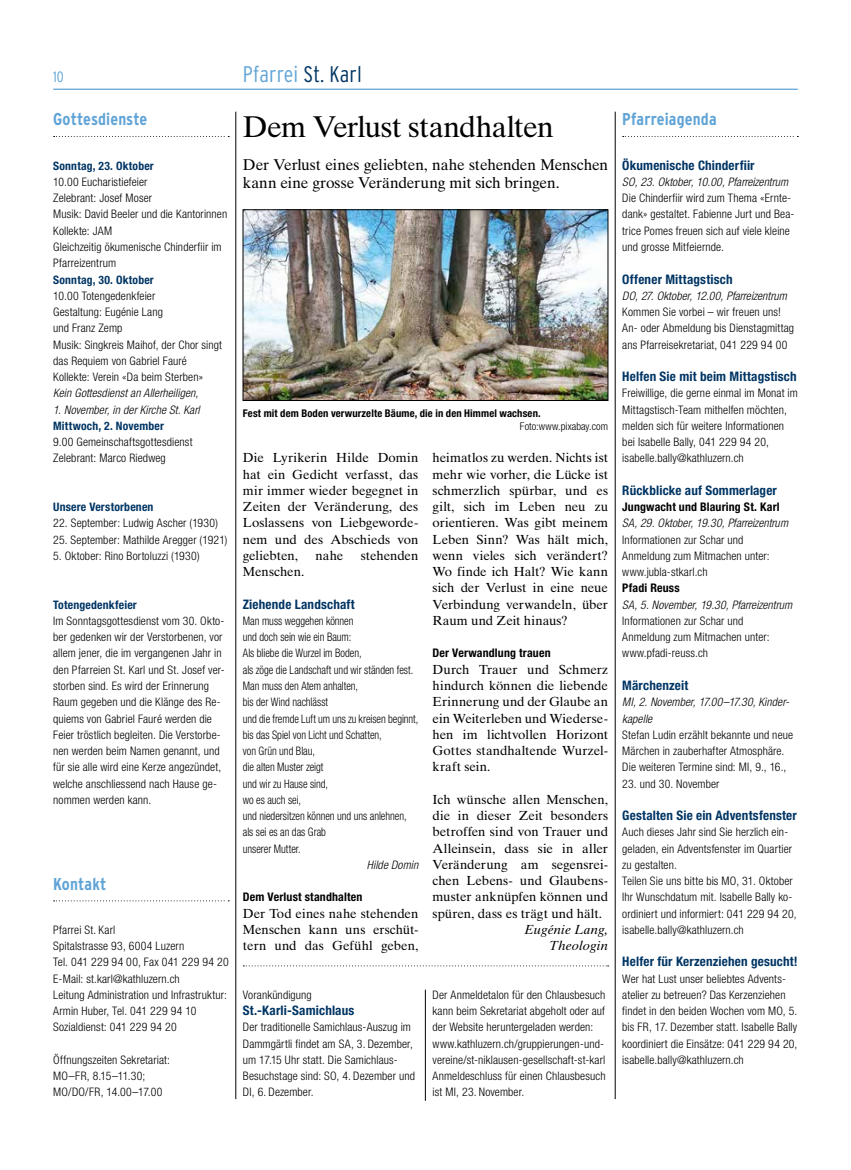
<style>
.page{position:relative;width:851px;height:1170px;background:#fff}
.page>*{position:absolute;margin:0;border:0;box-sizing:border-box;transform-origin:0 0}
.t1{font:30px "Times Ten LT Std";letter-spacing:-.03em;color:#000}
.t2{font:300 condensed 22.5px "Interstate";letter-spacing:.01em;color:#60a4d7}
.t3{font:700 condensed 17.12px "Interstate";letter-spacing:.005em;color:#60a4d7}
.t4{font:15.62px/18.8px "Times Ten LT Std";letter-spacing:-.015em;color:#000}
.t5{font:300 condensed 15px "Interstate";color:#60a4d7}
.t6{font:13.12px/16.2px "Times Ten LT Std";letter-spacing:-.005em;color:#000;text-align:justify}
.t7{font:700 condensed 13.12px "Helvetica Neue LT Std";letter-spacing:.015em;color:#003564}
.t8{font:italic 13.12px/16.2px "Times Ten LT Std";letter-spacing:.015em;color:#000;text-align:right}
.t9{font:700 condensed 11.88px "Helvetica Neue LT Std";letter-spacing:.015em;color:#000}
.t10{font:300 condensed 11.75px/16.2px "Helvetica Neue LT Std";letter-spacing:.01em;color:#000}
.t11{font:300 condensed 11.75px/16.2px "Helvetica Neue LT Std";letter-spacing:.01em;color:#000;scale:.91 1}
.t12{font:italic 300 condensed 11.75px/16.2px "Helvetica Neue LT Std";letter-spacing:.01em;color:#000}
.t13{font:700 condensed 11.75px "Helvetica Neue LT Std";letter-spacing:.015em;color:#003564}
.t14{font:700 condensed 11.62px "Helvetica Neue LT Std";letter-spacing:.02em;color:#003564}
.t15{font:700 condensed 10.62px "Helvetica Neue LT Std";letter-spacing:.015em;color:#000}
.t16{font:300 condensed 10.62px "Helvetica Neue LT Std";letter-spacing:.01em;color:#000}
.s1{color:#003564}
</style>
<div class="page">
<svg style="left:622px;top:136px;width:176px;height:1px"></svg>
<hr style="left:53px;top:89px;width:744px;height:1px;background:#60a4d7">
<svg style="left:54px;top:136px;width:175px;height:1px"></svg>
<hr style="left:235px;top:112px;width:1px;height:986px;background:#000">
<hr style="left:615px;top:112px;width:1px;height:986px;background:#000">
<svg style="left:54px;top:900px;width:175px;height:1px"></svg>
<svg style="left:243px;top:965px;width:365px;height:1px"></svg>
<hr style="left:425px;top:989px;width:1px;height:111px;background:#000">
<img style="left:245px;top:211px;width:361px;height:187px">
<div style="left:243px;top:209px;width:365px;height:191px;border:1px solid #000"></div>
<p class="t5" style="left:53px;top:68px;width:12px">10</p>
<h2 class="t2" style="left:243px;top:62px;width:120px">Pfarrei <span class="s1">St. Karl</span></h2>
<h3 class="t3" style="left:53px;top:110px;width:96px">Gottesdienste</h3>
<p class="t14" style="left:53px;top:158px;width:102px">Sonntag, 23. Oktober</p>
<p class="t10" style="left:53px;top:173px;width:175px">10.00 Eucharistiefeier<br>Zelebrant: Josef Moser<br>Musik: David Beeler und die Kantorinnen<br>Kollekte: JAM<br>Gleichzeitig ökumenische Chinderfiir im<br>Pfarreizentrum</p>
<p class="t14" style="left:53px;top:272px;width:102px">Sonntag, 30. Oktober</p>
<p class="t10" style="left:53px;top:287px;width:170px">10.00 Totengedenkfeier<br>Gestaltung: Eugénie Lang<br>und Franz Zemp<br>Musik: Singkreis Maihof, der Chor singt das Requiem von Gabriel Fauré<br>Kollekte: Verein «Da beim Sterben»</p>
<p class="t12" style="left:53px;top:385px;width:146px">Kein Gottesdienst an Allerheiligen,</p>
<p class="t12" style="left:53px;top:401px;width:148px">1. November, in der Kirche St. Karl</p>
<p class="t14" style="left:53px;top:418px;width:112px">Mittwoch, 2. November</p>
<p class="t10" style="left:53px;top:433px;width:141px">9.00 Gemeinschaftsgottesdienst<br>Zelebrant: Marco Riedweg</p>
<p class="t13" style="left:53px;top:500px;width:102px">Unsere Verstorbenen</p>
<p class="t10" style="left:53px;top:515px;width:166px">22. September: Ludwig Ascher (1930)</p>
<p class="t10" style="left:53px;top:531px;width:176px">25. September: Mathilde Aregger (1921)</p>
<p class="t10" style="left:53px;top:547px;width:148px">5. Oktober: Rino Bortoluzzi (1930)</p>
<p class="t13" style="left:53px;top:597px;width:85px">Totengedenkfeier</p>
<p class="t10" style="left:53px;top:612px;width:173px">Im Sonntagsgottesdienst vom 30. Okto&shy;ber gedenken wir der Verstorbenen, vor allem jener, die im vergangenen Jahr in den Pfarreien St. Karl und St. Josef ver&shy;storben sind. Es wird der Erinnerung Raum gegeben und die Klänge des Re&shy;quiems von Gabriel Fauré werden die Feier tröstlich begleiten. Die Verstorbe&shy;nen werden beim Namen genannt, und für sie alle wird eine Kerze angezündet, welche anschliessend nach Hause ge&shy;nommen werden kann.</p>
<h1 class="t1" style="left:243px;top:109px;width:312px">Dem Verlust standhalten</h1>
<h3 class="t4" style="left:243px;top:155px;width:366px">Der Verlust eines geliebten, nahe stehenden Menschen kann eine grosse Veränderung mit sich bringen.</h3>
<p class="t15" style="left:243px;top:407px;width:299px">Fest mit dem Boden verwurzelte Bäume, die in den Himmel wachsen.</p>
<p class="t16" style="left:520px;top:420px;width:90px">Foto:www.pixabay.com</p>
<p class="t6" style="left:243px;top:449px;width:177px">Die Lyrikerin Hilde Domin hat ein Gedicht verfasst, das mir immer wieder begegnet in Zeiten der Veränderung, des Loslassens von Liebgeworde&shy;nem und des Abschieds von geliebten,</p>
<p class="t6" style="left:432px;top:449px;width:177px">heimatlos zu werden. Nichts ist mehr wie vorher, die Lücke ist schmerzlich spürbar, und es gilt, sich im Leben neu zu orientieren. Was gibt meinem Leben Sinn? Was hält mich, wenn vieles sich verändert?<br>Wo finde ich Halt? Wie kann sich der Verlust in eine neue Verbindung verwandeln, über Raum und Zeit hinaus?</p>
<p class="t9" style="left:432px;top:646px;width:119px">Der Verwandlung trauen</p>
<p class="t6" style="left:432px;top:661px;width:177px">Durch Trauer und Schmerz hindurch können die liebende Erinnerung und der Glaube an ein Weiterleben und Wiederse&shy;hen im lichtvollen Horizont Gottes standhaltende Wurzel&shy;kraft sein.</p>
<p class="t6" style="left:432px;top:791px;width:177px">Ich wünsche allen Menschen, die in dieser Zeit besonders betroffen sind von Trauer und Alleinsein, dass sie in aller Veränderung am segensrei&shy;chen Lebens- und Glaubens&shy;muster anknüpfen können und spüren, dass es trägt und hält.</p>
<p class="t8" style="left:524px;top:921px;width:85px">Eugénie Lang,<br>Theologin</p>
<p class="t6" style="left:315px;top:547px;width:29px">nahe</p>
<p class="t6" style="left:360px;top:547px;width:59px">stehenden</p>
<p class="t6" style="left:243px;top:563px;width:63px">Menschen.</p>
<p class="t7" style="left:243px;top:596px;width:113px">Ziehende Landschaft</p>
<p class="t11" style="left:243px;top:612px;width:194px">Man muss weggehen können<br>und doch sein wie ein Baum:<br>Als bliebe die Wurzel im Boden,<br>als zöge die Landschaft und wir ständen fest.<br>Man muss den Atem anhalten,<br>bis der Wind nachlässt<br>und die fremde Luft um uns zu kreisen beginnt, bis das Spiel von Licht und Schatten,<br>von Grün und Blau,<br>die alten Muster zeigt<br>und wir zu Hause sind,<br>wo es auch sei,<br>und niedersitzen können und uns anlehnen, als sei es an das Grab<br>unserer Mutter.</p>
<p class="t12" style="left:366px;top:856px;width:53px">Hilde Domin</p>
<p class="t9" style="left:243px;top:889px;width:121px">Dem Verlust standhalten</p>
<p class="t6" style="left:243px;top:904px;width:177px">Der Tod eines nahe stehenden Menschen kann uns erschüt&shy;tern und das Gefühl geben,</p>
<h3 class="t3" style="left:53px;top:874px;width:55px">Kontakt</h3>
<p class="t10" style="left:53px;top:921px;width:177px">Pfarrei St. Karl<br>Spitalstrasse 93, 6004 Luzern<br>Tel. 041 229 94 00, Fax 041 229 94 20<br>E-Mail: st.karl@kathluzern.ch<br>Leitung Administration und Infrastruktur:<br>Armin Huber, Tel. 041 229 94 10<br>Sozialdienst: 041 229 94 20</p>
<p class="t10" style="left:53px;top:1051px;width:118px">Öffnungszeiten Sekretariat:<br>MO–FR, 8.15–11.30;<br>MO/DO/FR, 14.00–17.00</p>
<p class="t10" style="left:432px;top:986px;width:174px">Der Anmeldetalon für den Chlausbesuch kann beim Sekretariat abgeholt oder auf der Website heruntergeladen werden: www.kathluzern.ch/gruppierungen-und&shy;vereine/st-niklausen-gesellschaft-st-karl Anmeldeschluss für einen Chlausbesuch ist MI, 23. November.</p>
<p class="t10" style="left:243px;top:986px;width:70px">Vorankündigung</p>
<p class="t7" style="left:243px;top:1002px;width:113px">St.-Karli-Samichlaus</p>
<p class="t10" style="left:243px;top:1018px;width:173px">Der traditionelle Samichlaus-Auszug im Dammgärtli findet am SA, 3. Dezember, um 17.15 Uhr statt. Die Samichlaus-Besuchstage sind: SO, 4. Dezember und DI, 6. Dezember.</p>
<h3 class="t3" style="left:622px;top:110px;width:96px">Pfarreiagenda</h3>
<p class="t7" style="left:622px;top:157px;width:134px">Ökumenische Chinderfiir</p>
<p class="t12" style="left:622px;top:174px;width:167px">SO, 23. Oktober, 10.00, Pfarreizentrum</p>
<p class="t10" style="left:622px;top:190px;width:173px">Die Chinderfiir wird zum Thema «Ernte&shy;dank» gestaltet. Fabienne Jurt und Bea&shy;trice Pomes freuen sich auf viele kleine und grosse Mitfeiernde.</p>
<p class="t7" style="left:622px;top:271px;width:112px">Offener Mittagstisch</p>
<p class="t12" style="left:622px;top:288px;width:166px">DO, 27. Oktober, 12.00, Pfarreizentrum</p>
<p class="t10" style="left:622px;top:303px;width:173px">Kommen Sie vorbei – wir freuen uns!<br>An- oder Abmeldung bis Dienstagmittag ans Pfarreisekretariat, 041 229 94 00</p>
<p class="t7" style="left:622px;top:368px;width:176px">Helfen Sie mit beim Mittagstisch</p>
<p class="t10" style="left:622px;top:385px;width:177px">Freiwillige, die gerne einmal im Monat im Mittagstisch-Team mithelfen möchten, melden sich für weitere Informationen bei Isabelle Bally, 041 229 94 20, isabelle.bally@kathluzern.ch</p>
<p class="t7" style="left:622px;top:482px;width:156px">Rückblicke auf Sommerlager</p>
<p class="t9" style="left:622px;top:499px;width:159px">Jungwacht und Blauring St. Karl</p>
<p class="t12" style="left:622px;top:515px;width:167px">SA, 29. Oktober, 19.30, Pfarreizentrum</p>
<p class="t10" style="left:622px;top:531px;width:149px">Informationen zur Schar und<br>Anmeldung zum Mitmachen unter: www.jubla-stkarl.ch</p>
<p class="t9" style="left:622px;top:581px;width:59px">Pfadi Reuss</p>
<p class="t12" style="left:622px;top:596px;width:171px">SA, 5. November, 19.30, Pfarreizentrum</p>
<p class="t10" style="left:622px;top:612px;width:149px">Informationen zur Schar und<br>Anmeldung zum Mitmachen unter: www.pfadi-reuss.ch</p>
<p class="t7" style="left:622px;top:677px;width:67px">Märchenzeit</p>
<p class="t12" style="left:622px;top:694px;width:168px">MI, 2. November, 17.00–17.30, Kinder&shy;kapelle</p>
<p class="t10" style="left:622px;top:726px;width:172px">Stefan Ludin erzählt bekannte und neue<br>Märchen in zauberhafter Atmosphäre.<br>Die weiteren Termine sind: MI, 9., 16.,</p>
<p class="t10" style="left:622px;top:775px;width:99px">23. und 30. November</p>
<p class="t7" style="left:622px;top:807px;width:176px">Gestalten Sie ein Adventsfenster</p>
<p class="t10" style="left:622px;top:823px;width:176px">Auch dieses Jahr sind Sie herzlich ein&shy;geladen, ein Adventsfenster im Quartier zu gestalten.<br>Teilen Sie uns bitte bis MO, 31. Oktober Ihr Wunschdatum mit. Isabelle Bally ko&shy;ordiniert und informiert: 041 229 94 20, isabelle.bally@kathluzern.ch</p>
<p class="t7" style="left:622px;top:953px;width:177px">Helfer für Kerzenziehen gesucht!</p>
<p class="t10" style="left:622px;top:970px;width:177px">Wer hat Lust unser beliebtes Advents&shy;atelier zu betreuen? Das Kerzenziehen findet in den beiden Wochen vom MO, 5. bis FR, 17. Dezember statt. Isabelle Bally koordiniert die Einsätze: 041 229 94 20, isabelle.bally@kathluzern.ch</p>
</div>
